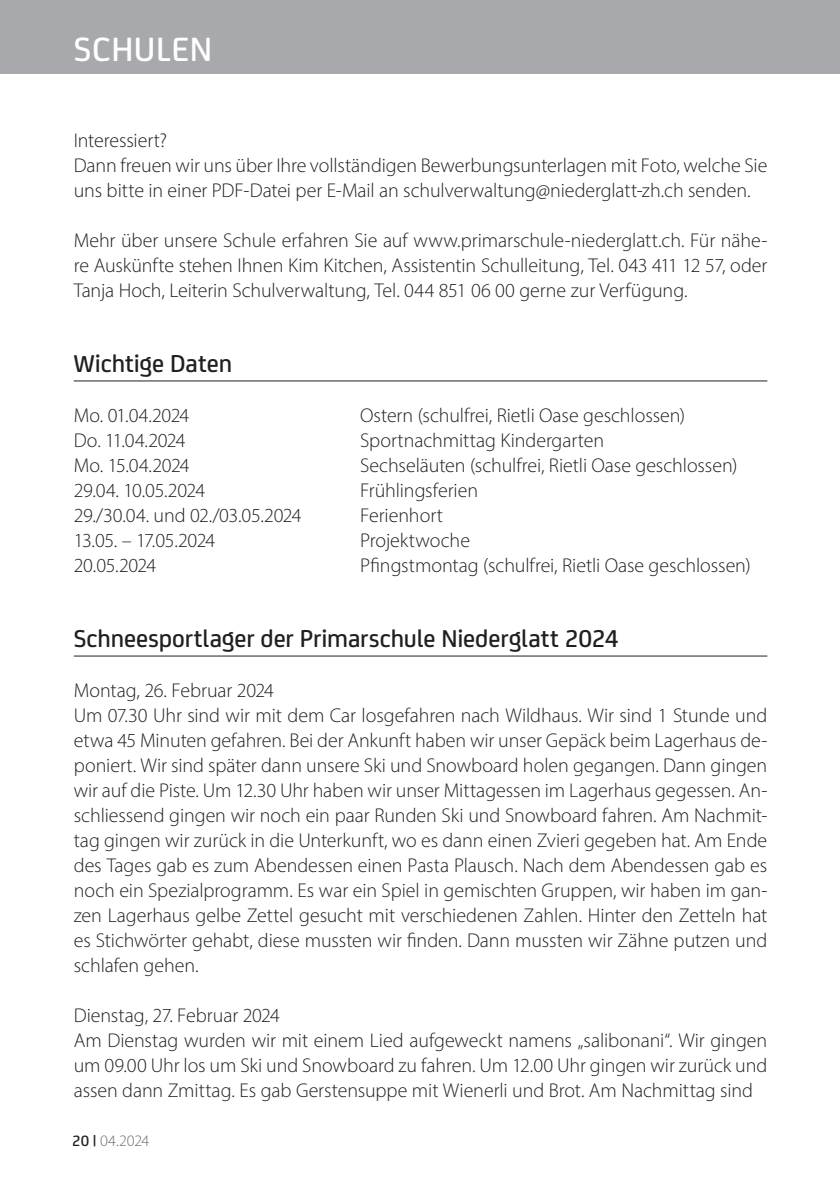
<style>
.page{position:relative;width:840px;height:1191px;background:#fff}
.page>*{position:absolute;margin:0;border:0;box-sizing:border-box;transform-origin:0 0}
.t1{font:500 36px "FS Joey";letter-spacing:.015em;color:#fff}
.Titel{font:500 26px "FS Joey";letter-spacing:-.005em;color:#231f20}
.Lauftex{font:300 20px/25px "Myriad Pro";letter-spacing:-.005em;color:#231f20;text-align:justify}
.Lauftex-2{font:300 20px "Myriad Pro";letter-spacing:-.025em;color:#231f20}
.Lauftex-3{font:300 20px "Myriad Pro";letter-spacing:-.035em;color:#231f20}
.t2{font:300 16px "Myriad Pro";letter-spacing:-.015em;color:#6c6d70}
.s1{font-family:"FS Joey";font-weight:500;color:#231f20}
</style>
<div class="page">
<div style="left:0;top:0;width:839px;height:74px;background:#a8a9ad"></div>
<hr style="left:74px;top:380px;width:692px;height:1px;background:#231f20">
<hr style="left:74px;top:655px;width:692px;height:1px;background:#231f20">
<p class="t1" style="left:74px;top:23px;width:140px">SCHULEN</p>
<p class="Lauftex" style="left:74px;top:128px;width:95px">Interessiert?</p>
<p class="Lauftex" style="left:74px;top:153px;width:694px">Dann freuen wir uns über Ihre vollständigen Bewerbungsunterlagen mit Foto, welche Sie uns bitte in einer PDF-Datei per E-Mail an schulverwaltung@niederglatt-zh.ch senden.</p>
<p class="Lauftex" style="left:74px;top:228px;width:694px">Mehr über unsere Schule erfahren Sie auf www.primarschule-niederglatt.ch. Für nähe&shy;re Auskünfte stehen Ihnen Kim Kitchen, Assistentin Schulleitung, Tel. 043 411 12 57, oder Tanja Hoch, Leiterin Schulverwaltung, Tel. 044 851 06 00 gerne zur Verfügung.</p>
<p class="Titel" style="left:74px;top:344px;width:160px">Wichtige Daten</p>
<p class="Lauftex-2" style="left:74px;top:403px;width:117px">Mo. 01.04.2024</p>
<p class="Lauftex" style="left:360px;top:403px;width:326px">Ostern (schulfrei, Rietli Oase geschlossen)</p>
<p class="Lauftex-2" style="left:74px;top:428px;width:113px">Do. 11.04.2024</p>
<p class="Lauftex" style="left:360px;top:428px;width:245px">Sportnachmittag Kindergarten</p>
<p class="Lauftex-2" style="left:74px;top:453px;width:117px">Mo. 15.04.2024</p>
<p class="Lauftex" style="left:360px;top:453px;width:378px">Sechseläuten (schulfrei, Rietli Oase geschlossen)</p>
<p class="Lauftex" style="left:74px;top:478px;width:133px">29.04. 10.05.2024</p>
<p class="Lauftex" style="left:360px;top:478px;width:119px">Frühlingsferien</p>
<p class="Lauftex" style="left:74px;top:503px;width:229px">29./30.04. und 02./03.05.2024</p>
<p class="Lauftex" style="left:360px;top:503px;width:84px">Ferienhort</p>
<p class="Lauftex-3" style="left:74px;top:528px;width:143px">13.05. – 17.05.2024</p>
<p class="Lauftex" style="left:360px;top:528px;width:111px">Projektwoche</p>
<p class="Lauftex" style="left:74px;top:553px;width:84px">20.05.2024</p>
<p class="Lauftex" style="left:360px;top:553px;width:392px">Pfingstmontag (schulfrei, Rietli Oase geschlossen)</p>
<p class="Titel" style="left:74px;top:619px;width:546px">Schneesportlager der Primarschule Niederglatt 2024</p>
<p class="Lauftex" style="left:74px;top:678px;width:202px">Montag, 26. Februar 2024</p>
<p class="Lauftex" style="left:74px;top:703px;width:694px">Um 07.30 Uhr sind wir mit dem Car losgefahren nach Wildhaus. Wir sind 1 Stunde und etwa 45 Minuten gefahren. Bei der Ankunft haben wir unser Gepäck beim Lagerhaus de&shy;poniert. Wir sind später dann unsere Ski und Snowboard holen gegangen. Dann gingen wir auf die Piste. Um 12.30 Uhr haben wir unser Mittagessen im Lagerhaus gegessen. An&shy;schliessend gingen wir noch ein paar Runden Ski und Snowboard fahren. Am Nachmit&shy;tag gingen wir zurück in die Unterkunft, wo es dann einen Zvieri gegeben hat. Am Ende des Tages gab es zum Abendessen einen Pasta Plausch. Nach dem Abendessen gab es noch ein Spezialprogramm. Es war ein Spiel in gemischten Gruppen, wir haben im gan&shy;zen Lagerhaus gelbe Zettel gesucht mit verschiedenen Zahlen. Hinter den Zetteln hat es Stichwörter gehabt, diese mussten wir finden. Dann mussten wir Zähne putzen und schlafen gehen.</p>
<p class="Lauftex" style="left:74px;top:1003px;width:207px">Dienstag, 27. Februar 2024</p>
<p class="Lauftex" style="left:74px;top:1028px;width:694px">Am Dienstag wurden wir mit einem Lied aufgeweckt namens „salibonani“. Wir gingen um 09.00 Uhr los um Ski und Snowboard zu fahren. Um 12.00 Uhr gingen wir zurück und assen dann Zmittag. Es gab Gerstensuppe mit Wienerli und Brot. Am Nachmittag sind</p>
<p class="t2" style="left:72px;top:1131px;width:79px"><span class="s1">20 |</span> 04.2024</p>
</div>
